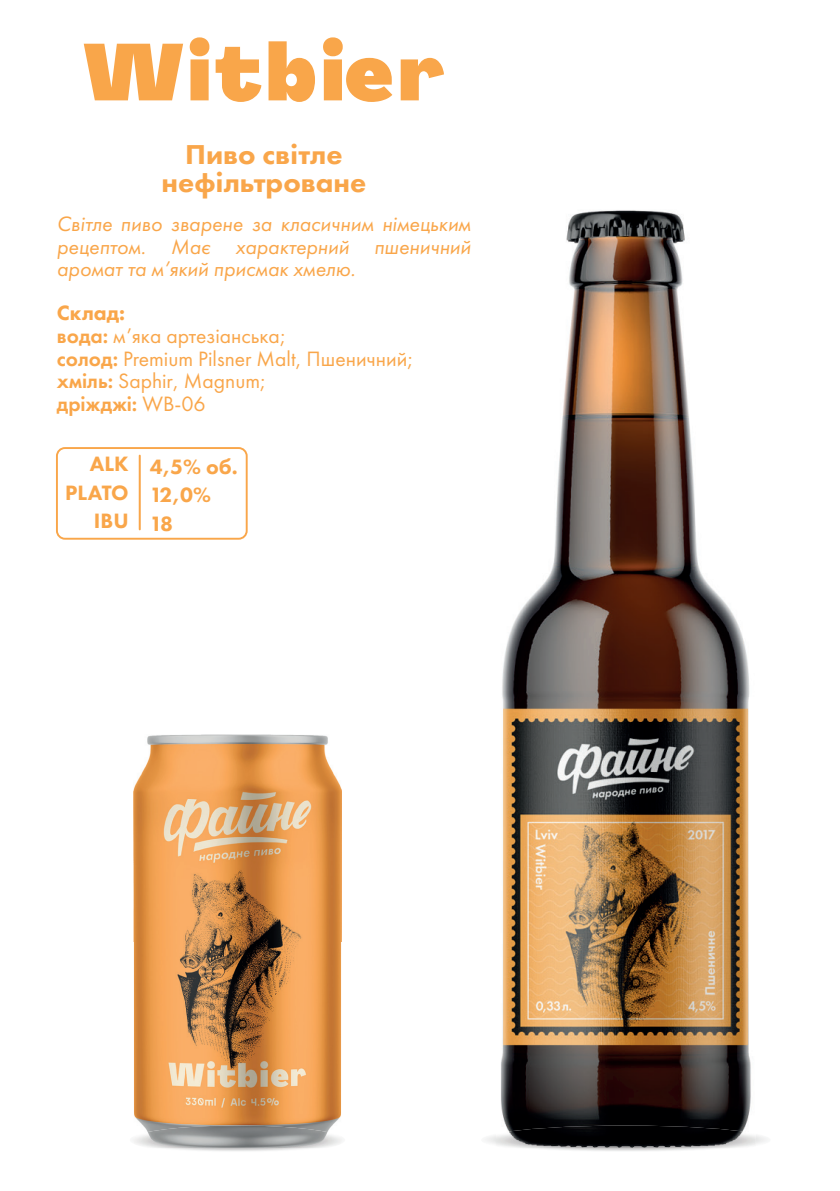
<style>
.page{position:relative;width:840px;height:1191px;background:#fff}
.page>*{position:absolute;margin:0;border:0;box-sizing:border-box;transform-origin:0 0}
.t1{font:800 28.4px/28.4px "Futura New";color:#f9a64a;text-align:center;scale:1.04 1}
.t2{font:italic 21.6px/22.6px "Futura New";color:#f9a64a;text-align:justify}
.t3{font:21.6px/22.6px "Futura New";color:#f9a64a}
.t4{font:800 21.6px/28.4px "Futura New";color:#f9a64a;text-align:right}
.t5{font:21.6px "Futura New Demi";color:#f9a64a}
.s1{font-weight:800}
.s2{font-family:"Futura New Demi"}
.s3{font-family:"Futura New"}
</style>
<div class="page">
<img style="left:134px;top:735px;width:207px;height:390px">
<img style="left:134px;top:1125px;width:207px;height:23px">
<img style="left:501px;top:210px;width:250px;height:915px">
<img style="left:495px;top:1125px;width:260px;height:23px">
<svg style="left:84px;top:44px;width:99px;height:56px"></svg>
<svg style="left:190px;top:37px;width:19px;height:63px"></svg>
<svg style="left:323px;top:37px;width:69px;height:65px"></svg>
<svg style="left:268px;top:41px;width:47px;height:61px"></svg>
<svg style="left:400px;top:58px;width:44px;height:42px"></svg>
<svg style="left:215px;top:47px;width:46px;height:55px"></svg>
<hr style="left:139px;top:455px;width:2px;height:74px;background:#f9a64a">
<div style="left:56px;top:447px;width:191px;height:92px;border:2px solid #f9a64a;border-radius:8px"></div>
<h1 class="t1" style="left:161px;top:140px;width:198px">Пиво світле нефільтроване</h1>
<p class="t2" style="left:57px;top:212px;width:415px">Світле пиво зварене за класичним німецьким рецептом. Має характерний пшеничний аромат та м’який присмак хмелю.</p>
<p class="t3" style="left:57px;top:301px;width:357px"><span class="s1">Склад:<br></span><span class="s2">вода:</span> м’яка артезіанська;<br><span class="s2">солод:</span> Premium Pilsner Malt, Пшеничний; <span class="s2">хміль:</span> Saphir, Маgnum;</p>
<p class="t5" style="left:57px;top:390px;width:150px">дріжджі: <span class="s3">WB-06</span></p>
<p class="t4" style="left:65px;top:449px;width:65px">ALK<br>PLATO<br>IBU</p>
<p class="t4" style="left:150px;top:452px;width:90px;text-align:left">4,5% об.<br>12,0%<br>18</p>
</div>
